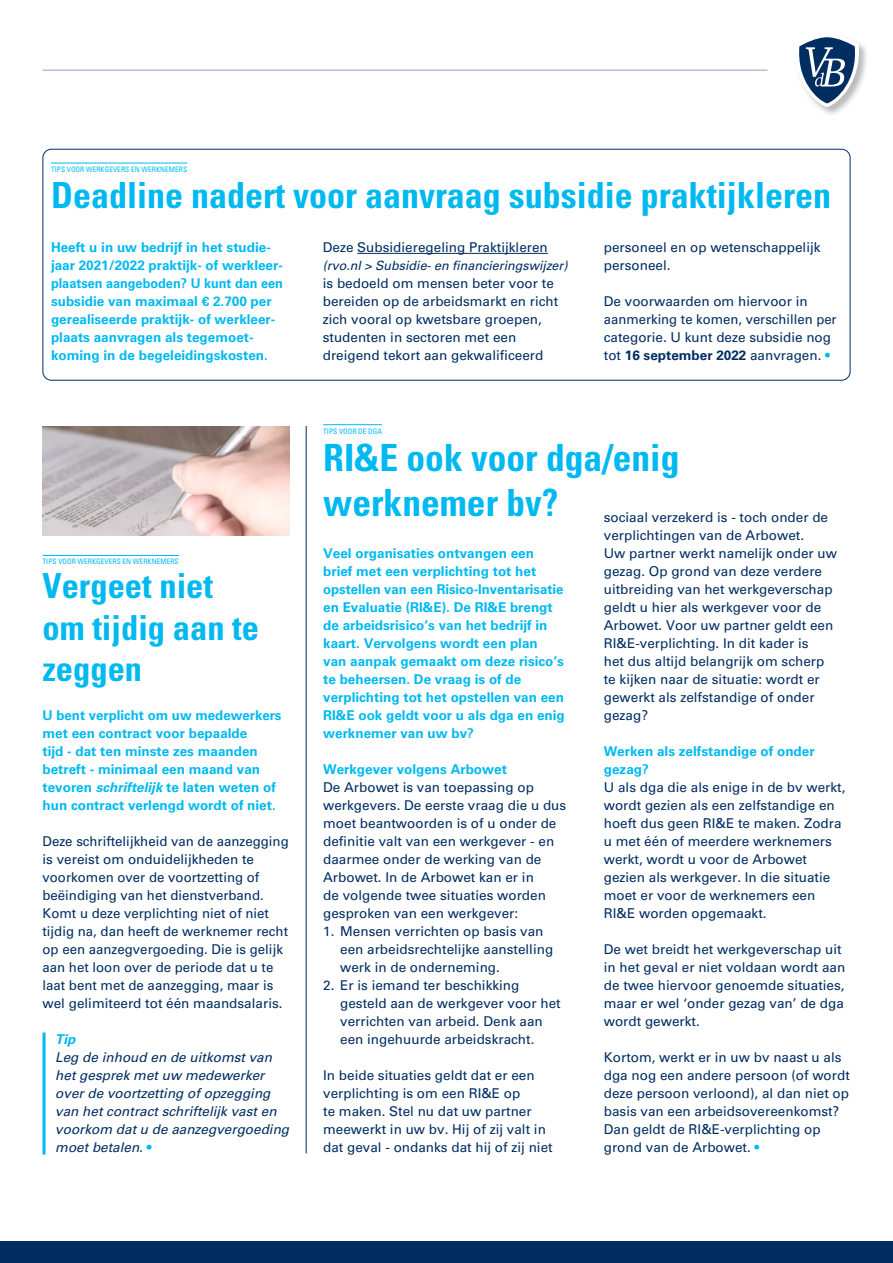
<style>
.page{position:relative;width:893px;height:1263px;background:#fff}
.page>*{position:absolute;margin:0;border:0;box-sizing:border-box;transform-origin:0 0}
.t1{font:700 condensed 37.5px/45px "Univers LT Std";color:#00b9f1}
.t2{font:700 condensed 36px "Univers LT Std";color:#00b9f1}
.t3{font:700 condensed 34.5px/41.4px "Univers LT Std";color:#00b9f1}
.t4{font:13.5px/18px "Univers LT Std";color:#002d62}
.t5{font:700 13.5px/18px "Univers LT Std";color:#00b9f1}
.t6{font:italic 13.5px/18px "Univers LT Std";color:#002d62}
.t7{font:italic 700 13.5px "Univers LT Std";color:#00b9f1}
.t8{font:italic 12.75px "Univers LT Std";color:#002d62}
.t9{font:condensed 7.5px "Univers LT Std";color:#00b9f1}
.s1{font-weight:700}
.s2{color:#00b9f1}
.s3{font-style:italic}
.s4{font-style:normal;color:#00b9f1}
</style>
<div class="page">
<hr style="left:0;top:0;width:1px;height:1263px;background:#00b9f1">
<div style="left:0;top:1242px;width:893px;height:21px;background:#002d62"></div>
<img style="left:819px;top:45px;width:48px;height:69px">
<svg style="left:799px;top:37px;width:63px;height:70px"></svg>
<hr style="left:43px;top:70px;width:724px;height:1px;background:#97a3c3">
<div style="left:43px;top:149px;width:807px;height:232px;border:1px solid #002d62;border-radius:9px"></div>
<hr style="left:306px;top:426px;width:1px;height:727px;background:#002d62">
<img style="left:43px;top:427px;width:246px;height:109px">
<hr style="left:51px;top:163px;width:136px;height:1px;background:#00b9f1">
<hr style="left:357px;top:253px;width:191px;height:1px;background:#002d62">
<hr style="left:323px;top:424px;width:59px;height:1px;background:#00b9f1">
<hr style="left:43px;top:555px;width:136px;height:1px;background:#00b9f1">
<hr style="left:43px;top:1032px;width:3px;height:122px;background:#00b9f1">
<p class="t9" style="left:51px;top:165px;width:138px">TIPS VOOR WERKGEVERS EN WERKNEMERS</p>
<h2 class="t2" style="left:51px;top:173px;width:781px">Deadline nadert voor aanvraag subsidie praktijkleren</h2>
<p class="t4" style="left:323px;top:238px;width:227px">Deze Subsidieregeling Praktijkleren</p>
<p class="t8" style="left:323px;top:258px;width:246px">(rvo.nl &gt; Subsidie- en financieringswijzer)</p>
<p class="t4" style="left:323px;top:274px;width:237px">is bedoeld om mensen beter voor te bereiden op de arbeidsmarkt en richt zich vooral op kwetsbare groepen, studenten in sectoren met een dreigend tekort aan gekwalificeerd</p>
<p class="t5" style="left:51px;top:238px;width:234px">Heeft u in uw bedrijf in het studie&shy;jaar 2021/2022 praktijk- of werkleer&shy;plaatsen aangeboden? U kunt dan een subsidie van maximaal € 2.700 per gerealiseerde praktijk- of werkleer&shy;plaats aanvragen als tegemoet&shy;koming in de begeleidingskosten.</p>
<p class="t4" style="left:604px;top:238px;width:218px">personeel en op wetenschappelijk personeel.</p>
<p class="t4" style="left:604px;top:292px;width:234px">De voorwaarden om hiervoor in aanmerking te komen, verschillen per categorie. U kunt deze subsidie nog tot <span class="s1">16 september 2022</span> aanvragen. <span class="s2">•</span></p>
<p class="t9" style="left:43px;top:557px;width:138px">TIPS VOOR WERKGEVERS EN WERKNEMERS</p>
<h3 class="t3" style="left:43px;top:565px;width:218px">Vergeet niet om tijdig aan te zeggen</h3>
<p class="t5" style="left:43px;top:706px;width:240px">U bent verplicht om uw medewerkers met een contract voor bepaalde<br>tijd - dat ten minste zes maanden betreft - minimaal een maand van tevoren <span class="s3">schriftelijk</span> te laten weten of hun contract verlengd wordt of niet.</p>
<p class="t4" style="left:43px;top:832px;width:248px">Deze schriftelijkheid van de aanzegging is vereist om onduidelijkheden te voorkomen over de voortzetting of beëindiging van het dienstverband.<br>Komt u deze verplichting niet of niet tijdig na, dan heeft de werknemer recht op een aanzegvergoeding. Die is gelijk aan het loon over de periode dat u te laat bent met de aanzegging, maar is wel gelimiteerd tot één maandsalaris.</p>
<p class="t7" style="left:55px;top:1031px;width:22px">Tip</p>
<p class="t6" style="left:55px;top:1048px;width:235px">Leg de inhoud en de uitkomst van het gesprek met uw medewerker over de voortzetting of opzegging van het contract schriftelijk vast en voorkom dat u de aanzegvergoeding moet betalen. <span class="s4">•</span></p>
<p class="t9" style="left:323px;top:426px;width:60px">TIPS VOOR DE DGA</p>
<h1 class="t1" style="left:323px;top:435px;width:358px">RI&amp;E ook voor dga/enig werknemer bv?</h1>
<p class="t4" style="left:604px;top:508px;width:235px">sociaal verzekerd is - toch onder de verplichtingen van de Arbowet.<br>Uw partner werkt namelijk onder uw gezag. Op grond van deze verdere uitbreiding van het werkgeverschap geldt u hier als werkgever voor de<br>Arbowet. Voor uw partner geldt een<br>RI&amp;E-verplichting. In dit kader is<br>het dus altijd belangrijk om scherp te kijken naar de situatie: wordt er gewerkt als zelfstandige of onder gezag?</p>
<p class="t5" style="left:604px;top:742px;width:212px">Werken als zelfstandige of onder gezag?</p>
<p class="t4" style="left:604px;top:778px;width:243px">U als dga die als enige in de bv werkt, wordt gezien als een zelfstandige en hoeft dus geen RI&amp;E te maken. Zodra u met één of meerdere werknemers werkt, wordt u voor de Arbowet gezien als werkgever. In die situatie moet er voor de werknemers een<br>RI&amp;E worden opgemaakt.</p>
<p class="t4" style="left:604px;top:940px;width:243px">De wet breidt het werkgeverschap uit in het geval er niet voldaan wordt aan de twee hiervoor genoemde situaties, maar er wel ‘onder gezag van’ de dga wordt gewerkt.</p>
<p class="t4" style="left:604px;top:1048px;width:248px">Kortom, werkt er in uw bv naast u als dga nog een andere persoon (of wordt deze persoon verloond), al dan niet op basis van een arbeidsovereenkomst?<br>Dan geldt de RI&amp;E-verplichting op grond van de Arbowet. <span class="s2">•</span></p>
<p class="t5" style="left:323px;top:544px;width:243px">Veel organisaties ontvangen een brief met een verplichting tot het opstellen van een Risico-Inventarisatie en Evaluatie (RI&amp;E). De RI&amp;E brengt de arbeidsrisico’s van het bedrijf in kaart. Vervolgens wordt een plan<br>van aanpak gemaakt om deze risico’s te beheersen. De vraag is of de verplichting tot het opstellen van een RI&amp;E ook geldt voor u als dga en enig werknemer van uw bv?</p>
<p class="t5" style="left:323px;top:760px;width:185px">Werkgever volgens Arbowet</p>
<p class="t4" style="left:323px;top:778px;width:245px">De Arbowet is van toepassing op werkgevers. De eerste vraag die u dus moet beantwoorden is of u onder de definitie valt van een werkgever - en daarmee onder de werking van de<br>Arbowet. In de Arbowet kan er in<br>de volgende twee situaties worden gesproken van een werkgever:</p>
<p class="t4" style="left:340px;top:922px;width:215px;text-indent:-17px">1. Mensen verrichten op basis van een arbeidsrechtelijke aanstelling werk in de onderneming.</p>
<p class="t4" style="left:340px;top:976px;width:222px;text-indent:-17px">2. Er is iemand ter beschikking gesteld aan de werkgever voor het verrichten van arbeid. Denk aan een ingehuurde arbeidskracht.</p>
<p class="t4" style="left:323px;top:1066px;width:231px">In beide situaties geldt dat er een verplichting is om een RI&amp;E op<br>te maken. Stel nu dat uw partner meewerkt in uw bv. Hij of zij valt in dat geval - ondanks dat hij of zij niet</p>
</div>
